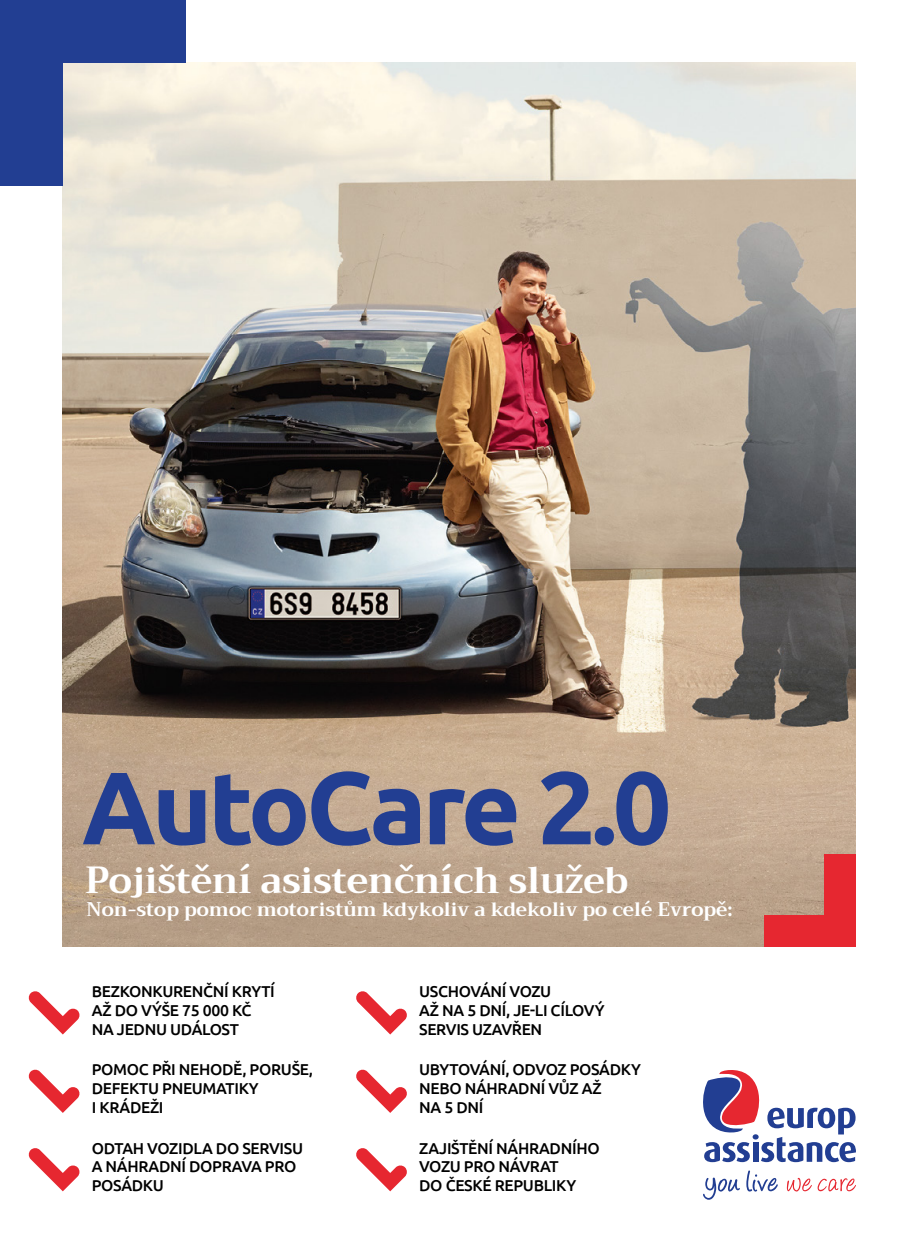
<style>
.page{position:relative;width:918px;height:1241px;background:#fff}
.page>*{position:absolute;margin:0;border:0;box-sizing:border-box;transform-origin:0 0}
.t1{font:700 102.9px "Ubuntu";letter-spacing:-.04em;color:#223e92}
.t2{font:700 36.75px "Trirong";letter-spacing:-.01em;color:#fff}
.t3{font:700 19.25px "Trirong";color:#fff}
.t4{font:500 15.75px/18.9px "Ubuntu";letter-spacing:-.02em;color:#000}
</style>
<div class="page">
<img style="left:62px;top:62px;width:794px;height:884px">
<div style="left:0;top:0;width:62px;height:185px;background:#223e92"></div>
<div style="left:0;top:0;width:185px;height:62px;background:#223e92"></div>
<div style="left:825px;top:854px;width:31px;height:92px;background:#e62730"></div>
<div style="left:764px;top:915px;width:92px;height:31px;background:#e62730"></div>
<svg style="left:703px;top:1070px;width:153px;height:91px"></svg>
<svg style="left:787px;top:1177px;width:69px;height:14px"></svg>
<svg style="left:703px;top:1177px;width:37px;height:22px"></svg>
<svg style="left:746px;top:1170px;width:32px;height:21px"></svg>
<svg style="left:28px;top:1148px;width:52px;height:43px"></svg>
<svg style="left:356px;top:1148px;width:51px;height:43px"></svg>
<svg style="left:28px;top:1069px;width:52px;height:43px"></svg>
<svg style="left:356px;top:1069px;width:51px;height:43px"></svg>
<svg style="left:28px;top:991px;width:52px;height:43px"></svg>
<svg style="left:356px;top:991px;width:51px;height:43px"></svg>
<h1 class="t1" style="left:82px;top:745px;width:591px">AutoCare 2.0</h1>
<h2 class="t2" style="left:86px;top:849px;width:544px">Pojištění asistenčních služeb</h2>
<p class="t3" style="left:87px;top:893px;width:647px">Non-stop pomoc motoristům kdykoliv a kdekoliv po celé Evropě:</p>
<p class="t4" style="left:92px;top:980px;width:184px">BEZKONKURENČNÍ KRYTÍ<br>AŽ DO VÝŠE 75 000 KČ<br>NA JEDNU UDÁLOST</p>
<p class="t4" style="left:419px;top:980px;width:187px">USCHOVÁNÍ VOZU<br>AŽ NA 5 DNÍ, JE-LI CÍLOVÝ<br>SERVIS UZAVŘEN</p>
<p class="t4" style="left:92px;top:1059px;width:223px">POMOC PŘI NEHODĚ, PORUŠE,<br>DEFEKTU PNEUMATIKY<br>I KRÁDEŽI</p>
<p class="t4" style="left:419px;top:1059px;width:223px">UBYTOVÁNÍ, ODVOZ POSÁDKY<br>NEBO NÁHRADNÍ VŮZ AŽ<br>NA 5 DNÍ</p>
<p class="t4" style="left:92px;top:1137px;width:213px">ODTAH VOZIDLA DO SERVISU<br>A NÁHRADNÍ DOPRAVA PRO<br>POSÁDKU</p>
<p class="t4" style="left:419px;top:1137px;width:182px">ZAJIŠTĚNÍ NÁHRADNÍHO<br>VOZU PRO NÁVRAT<br>DO ČESKÉ REPUBLIKY</p>
</div>
